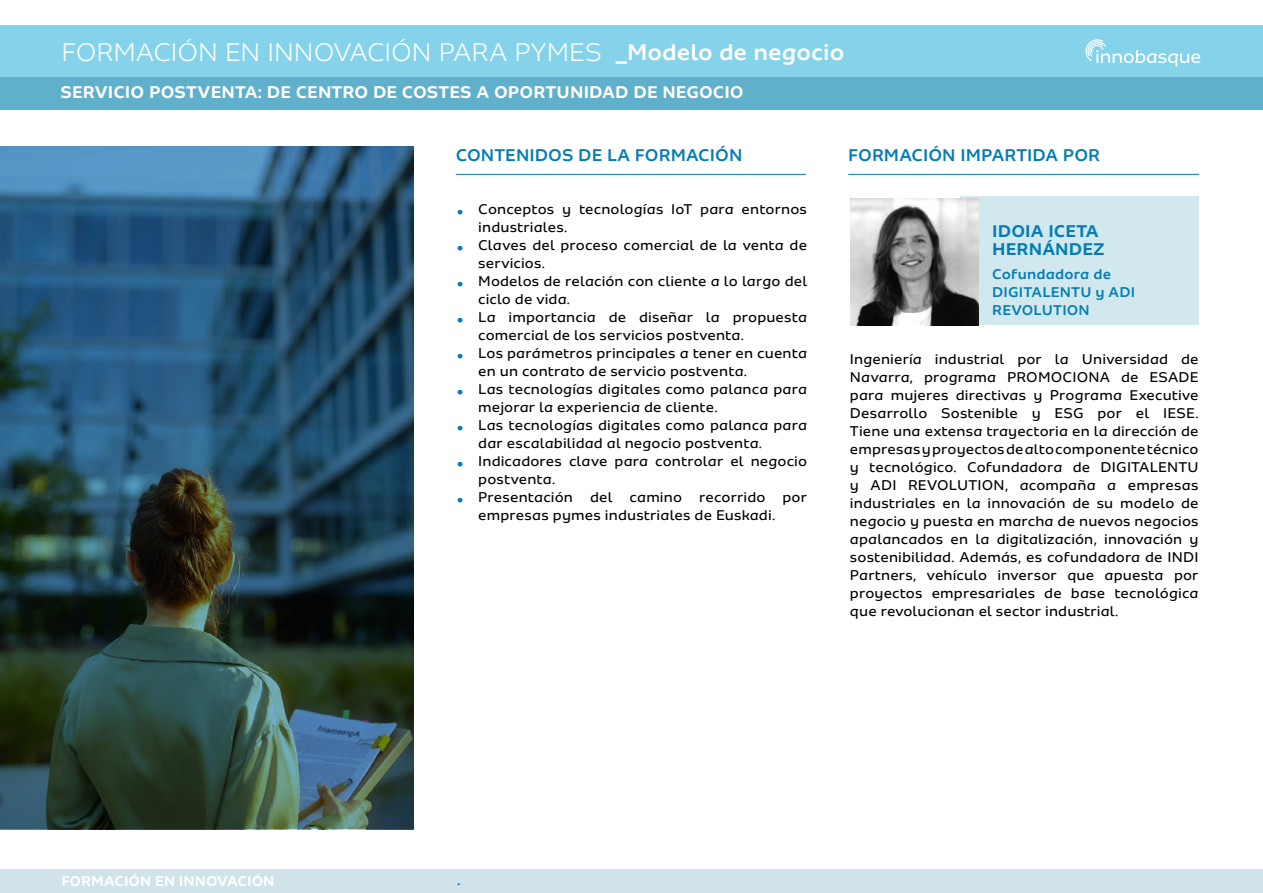
<style>
.page{position:relative;width:1263px;height:893px;background:#fff}
.page>*{position:absolute;margin:0;border:0;box-sizing:border-box;transform-origin:0 0}
.t1{font:300 27px "Sua";color:#fff}
.t2{font:500 24px "Sua";color:#fff}
.t3{font:700 18px "Sua";letter-spacing:.005em;color:#fff}
.t4{font:500 18px "Sua";letter-spacing:.005em;color:#037db4}
.t5{font:700 18px/18px "Sua";letter-spacing:.005em;color:#037db4}
.t6{font:15px/18px "Sua";letter-spacing:.01em;color:#000;text-align:justify}
.t7{font:500 15px/18px "Sua";letter-spacing:.01em;color:#037db4}
.t8{font:700 15px "Sua";color:#fff}
.s1{font-weight:800;font-size:27px;color:#037db4}
</style>
<div class="page">
<div style="left:0;top:26px;width:1263px;height:52px;background:#85d3ea"></div>
<svg style="left:1085px;top:39px;width:115px;height:27px"></svg>
<div style="left:0;top:870px;width:1263px;height:23px;background:#cfe3e8"></div>
<div style="left:0;top:77px;width:1263px;height:32px;background:#60b0cb"></div>
<hr style="left:848px;top:174px;width:351px;height:1px;background:#037db4">
<hr style="left:456px;top:174px;width:350px;height:1px;background:#037db4">
<div style="left:960px;top:197px;width:239px;height:128px;background:#d2e8ef"></div>
<img style="left:850px;top:199px;width:129px;height:126px">
<img style="left:0;top:147px;width:414px;height:682px">
<h1 class="t1" style="left:61px;top:38px;width:542px">FORMACIÓN EN INNOVACIÓN PARA PYMES</h1>
<h2 class="t2" style="left:616px;top:38px;width:230px">_Modelo de negocio</h2>
<p class="t3" style="left:60px;top:82px;width:685px">SERVICIO POSTVENTA: DE CENTRO DE COSTES A OPORTUNIDAD DE NEGOCIO</p>
<p class="t4" style="left:456px;top:145px;width:288px">CONTENIDOS DE LA FORMACIÓN</p>
<p class="t6" style="left:457px;top:199px;width:352px"><span class="s1">.</span> Conceptos y tecnologías IoT para entornos</p>
<p class="t6" style="left:478px;top:217px;width:91px">industriales.</p>
<p class="t6" style="left:457px;top:235px;width:352px"><span class="s1">.</span> Claves del proceso comercial de la venta de</p>
<p class="t6" style="left:478px;top:253px;width:68px">servicios.</p>
<p class="t6" style="left:457px;top:271px;width:352px"><span class="s1">.</span> Modelos de relación con cliente a lo largo del</p>
<p class="t6" style="left:478px;top:289px;width:93px">ciclo de vida.</p>
<p class="t6" style="left:457px;top:307px;width:352px"><span class="s1">.</span> La importancia de diseñar la propuesta</p>
<p class="t6" style="left:478px;top:325px;width:267px">comercial de los servicios postventa.</p>
<p class="t6" style="left:457px;top:343px;width:352px"><span class="s1">.</span> Los parámetros principales a tener en cuenta</p>
<p class="t6" style="left:478px;top:361px;width:270px">en un contrato de servicio postventa.</p>
<p class="t6" style="left:457px;top:379px;width:352px"><span class="s1">.</span> Las tecnologías digitales como palanca para</p>
<p class="t6" style="left:478px;top:397px;width:241px">mejorar la experiencia de cliente.</p>
<p class="t6" style="left:457px;top:415px;width:352px"><span class="s1">.</span> Las tecnologías digitales como palanca para</p>
<p class="t6" style="left:478px;top:433px;width:285px">dar escalabilidad al negocio postventa.</p>
<p class="t6" style="left:457px;top:451px;width:352px"><span class="s1">.</span> Indicadores clave para controlar el negocio</p>
<p class="t6" style="left:478px;top:469px;width:79px">postventa.</p>
<p class="t6" style="left:457px;top:487px;width:352px"><span class="s1">.</span> Presentación del camino recorrido por</p>
<p class="t6" style="left:478px;top:505px;width:298px">empresas pymes industriales de Euskadi.</p>
<p class="t4" style="left:848px;top:145px;width:253px">FORMACIÓN IMPARTIDA POR</p>
<p class="t5" style="left:992px;top:222px;width:114px">IDOIA ICETA<br>HERNÁNDEZ</p>
<p class="t7" style="left:992px;top:265px;width:144px">Cofundadora de<br>DIGITALENTU y ADI<br>REVOLUTION</p>
<p class="t6" style="left:850px;top:350px;width:350px">Ingeniería industrial por la Universidad de Navarra, programa PROMOCIONA de ESADE para mujeres directivas y Programa Executive Desarrollo Sostenible y ESG por el IESE.<br>Tiene una extensa trayectoria en la dirección de empresas y proyectos de alto componente técnico y tecnológico. Cofundadora de DIGITALENTU y ADI REVOLUTION, acompaña a empresas industriales en la innovación de su modelo de negocio y puesta en marcha de nuevos negocios apalancados en la digitalización, innovación y sostenibilidad. Además, es cofundadora de INDI Partners, vehículo inversor que apuesta por proyectos empresariales de base tecnológica que revolucionan el sector industrial.</p>
<p class="t8" style="left:61px;top:872px;width:215px">FORMACIÓN EN INNOVACIÓN</p>
<p class="t7" style="left:457px;top:871px;width:5px">.</p>
</div>
